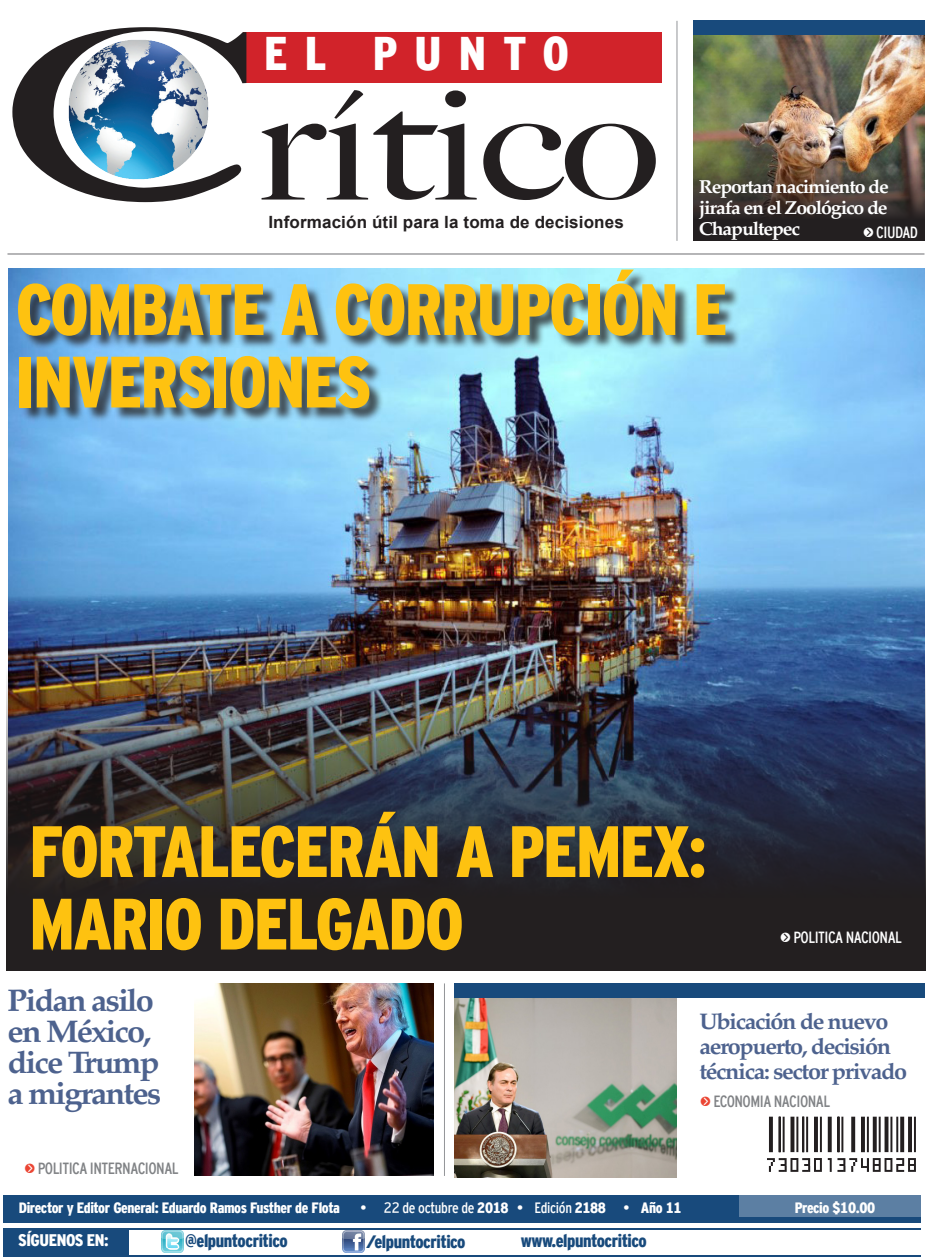
<style>
.page{position:relative;width:932px;height:1258px;background:#fff}
.page>*{position:absolute;margin:0;border:0;box-sizing:border-box;transform-origin:0 0}
._11Tit-rojo_GDE{font:900 72.5px/72.5px "Interstate Cond Mono";letter-spacing:-.025em;color:#fec210;scale:.95 1}
.t1{font:900 47.12px "Interstate Cond Mono";letter-spacing:.36em;color:#fff}
._13_Titulo2das{font:700 31.25px/31.2px "Palatino";letter-spacing:-.055em;color:#4d628e;scale:1.04 1}
._13_Titulo2das-2{font:700 22.5px/25px "Palatino";letter-spacing:-.06em;color:#4d628e;scale:1.04 1}
._13_Titulo2das-3{font:700 18.75px/21.2px "Palatino";letter-spacing:-.055em;color:#fff;text-align:justify;scale:1.04 1}
.PIE2-Redes{font:900 18px "Interstate Cond Mono";letter-spacing:-.025em;color:#184a7c}
.t2{font:700 16.88px "Arial";letter-spacing:.005em;color:#231f20}
.PIE2Siguenos{font:900 16.75px "Interstate Cond Mono";letter-spacing:-.025em;color:#fff}
.t3{font:16.25px "Interstate Cond Mono";letter-spacing:-.035em;color:#808285}
.t4{font:16.25px "Interstate Cond Mono";letter-spacing:-.035em;color:#fff}
.PIE1_regular{font:900 15px "Interstate Cond Mono";letter-spacing:-.025em;color:#fff}
.PIE1_regular-2{font:15px "Interstate Cond Mono";letter-spacing:-.02em;color:#fff}
.s1{font-family:"KG Arrows";font-size:17.5px}
.s2{font-family:"KG Arrows";font-size:17.5px;color:#eb4533}
.s3{font-weight:900}
.s4{color:#184a7c}
</style>
<div class="page">
<img style="left:694px;top:35px;width:230px;height:114px">
<img style="left:8px;top:268px;width:916px;height:153px">
<img style="left:6px;top:421px;width:919px;height:549px">
<hr style="left:3px;top:1255px;width:918px;height:2px;background:#184a7c">
<div style="left:4px;top:1195px;width:917px;height:27px;background:#184a7c"></div>
<hr style="left:7px;top:254px;width:917px;height:1px;background:#6c6d70">
<div style="left:3px;top:1229px;width:126px;height:28px;background:#184a7c"></div>
<hr style="left:3px;top:1228px;width:918px;height:1px;background:#184a7c">
<div style="left:739px;top:1195px;width:182px;height:22px;background:#5c7fa3"></div>
<svg style="left:767px;top:1117px;width:149px;height:55px"></svg>
<div style="left:244px;top:32px;width:418px;height:51px;background:#d1232a"></div>
<svg style="left:12px;top:27px;width:234px;height:175px"></svg>
<svg style="left:262px;top:90px;width:394px;height:110px"></svg>
<img style="left:162px;top:1231px;width:21px;height:21px">
<img style="left:343px;top:1231px;width:22px;height:22px">
<div style="left:693px;top:20px;width:231px;height:15px;background:#184a7c"></div>
<img style="left:195px;top:983px;width:239px;height:193px">
<img style="left:454px;top:998px;width:223px;height:179px">
<div style="left:454px;top:983px;width:470px;height:15px;background:#184a7c"></div>
<hr style="left:444px;top:983px;width:1px;height:193px;background:#939598">
<hr style="left:677px;top:21px;width:1px;height:220px;background:#939598">
<svg style="left:693px;top:149px;width:231px;height:92px;background:#483e33"></svg>
<div style="left:20px;top:272px;width:721px;height:152px;background:#231f20;opacity:.75"></div>
<p class="t1" style="left:264px;top:27px;width:306px">EL PUNTO</p>
<p class="t2" style="left:268px;top:211px;width:357px">Información útil para la toma de decisiones</p>
<p class="_13_Titulo2das-3" style="left:699px;top:175px;width:184px">Reportan nacimiento de jirafa en el Zoológico de Chapultepec</p>
<p class="t4" style="left:863px;top:223px;width:56px"><span class="s1">u</span> CIUDAD</p>
<p class="_11Tit-rojo_GDE" style="left:16px;top:273px;width:751px">COMBATE A CORRUPCIÓN E<br>INVERSIONES</p>
<p class="_11Tit-rojo_GDE" style="left:29px;top:815px;width:715px">FORTALECERÁN A PEMEX:</p>
<p class="_11Tit-rojo_GDE" style="left:29px;top:887px;width:459px">MARIO DELGADO</p>
<p class="t4" style="left:780px;top:929px;width:123px"><span class="s1">u</span> POLITICA NACIONAL</p>
<p class="_13_Titulo2das" style="left:8px;top:983px;width:149px">Pidan asilo en México, dice Trump a migrantes</p>
<p class="t3" style="left:25px;top:1159px;width:155px"><span class="s2">u</span> POLITICA INTERNACIONAL</p>
<p class="_13_Titulo2das-2" style="left:699px;top:1009px;width:201px">Ubicación de nuevo aeropuerto, decisión técnica: sector privado</p>
<p class="t3" style="left:700px;top:1092px;width:131px"><span class="s2">u</span> ECONOMIA NACIONAL</p>
<p class="PIE1_regular" style="left:19px;top:1200px;width:323px">Director y Editor General: Eduardo Ramos Fusther de Flota</p>
<p class="PIE1_regular-2" style="left:360px;top:1199px;width:323px">• 22 de octubre de <span class="s3">2018</span> • Edición <span class="s3">2188</span> • <span class="s3">Año 11</span></p>
<p class="PIE1_regular" style="left:795px;top:1200px;width:82px">Precio $10.00</p>
<p class="PIE2Siguenos" style="left:18px;top:1231px;width:96px">SÍGUENOS EN:<span class="s4">:</span></p>
<p class="PIE2-Redes" style="left:185px;top:1231px;width:104px">@elpuntocritico</p>
<p class="PIE2-Redes" style="left:366px;top:1231px;width:101px">/elpuntocritico</p>
<p class="PIE2-Redes" style="left:521px;top:1230px;width:128px">www.elpuntocritico</p>
</div>
